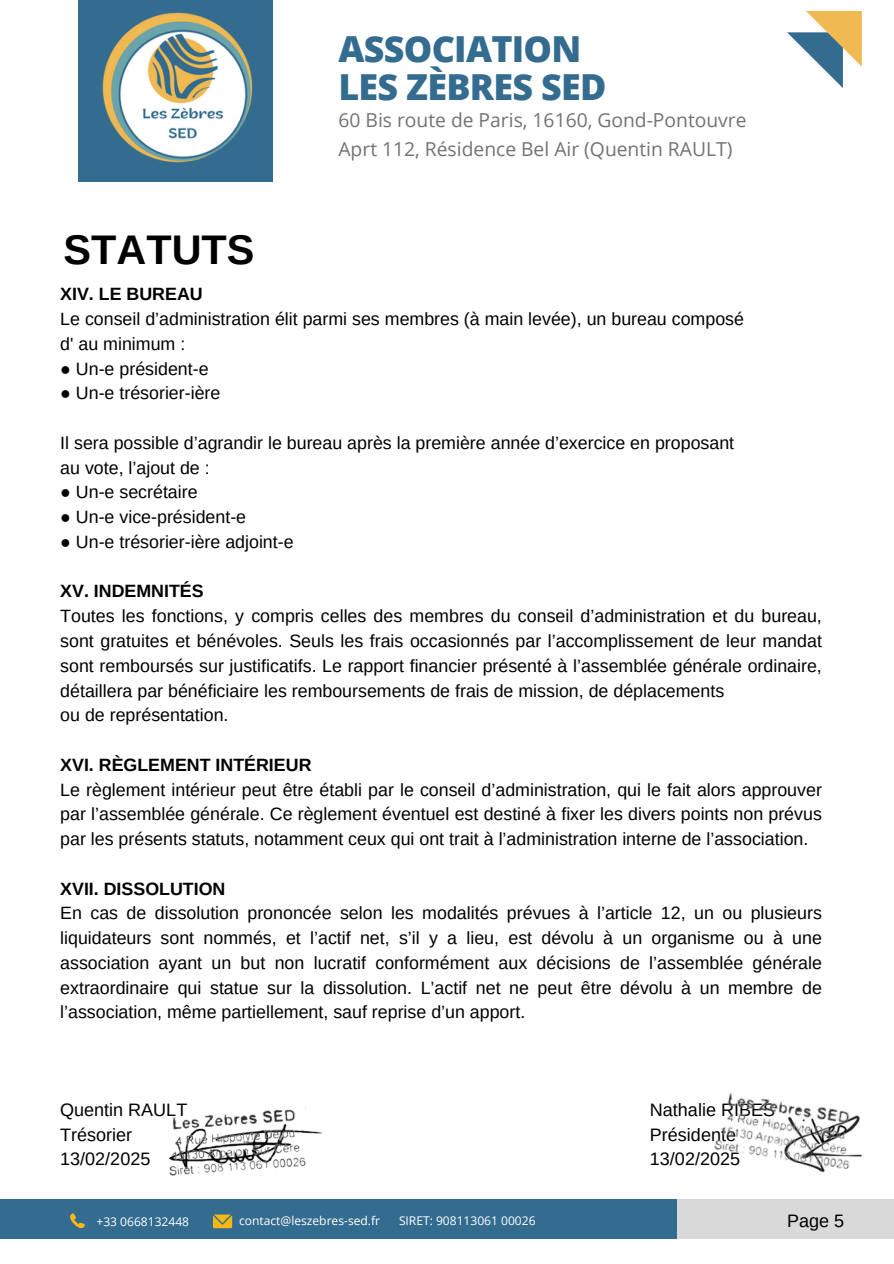
<style>
.page{position:relative;width:894px;height:1264px;background:#fff}
.page>*{position:absolute;margin:0;border:0;box-sizing:border-box;transform-origin:0 0}
.t1{font:700 41.4px "Arimo";color:#000}
.t2{font:800 35.85px "Open Sans";letter-spacing:-.02em;color:#346c90}
.t3{font:19.2px/29px "Open Sans";color:#747272}
.t4{font:18px/24.8px "Arimo";color:#000}
.t5{font:17.85px/24.8px "Arimo";color:#000}
.t6{font:12px "Open Sans";color:#fff}
.s1{font-weight:700}
</style>
<div class="page">
<div style="left:663px;top:1199px;width:230px;height:39px;background:#d9d9d9"></div>
<div style="left:0;top:1199px;width:676px;height:39px;background:#346c90"></div>
<svg style="left:70px;top:1213px;width:15px;height:14px"></svg>
<svg style="left:213px;top:1214px;width:19px;height:13px"></svg>
<img style="left:168px;top:1107px;width:151px;height:69px">
<img style="left:714px;top:1093px;width:149px;height:80px">
<div style="left:78px;top:0;width:195px;height:182px;background:#346c90"></div>
<svg style="left:787px;top:11px;width:74px;height:77px"></svg>
<img style="left:102px;top:12px;width:151px;height:151px">
<h3 class="t1" style="left:64px;top:226px;width:192px">STATUTS</h3>
<h3 class="t2" style="left:338px;top:24px;width:244px">ASSOCIATION</h3>
<p class="t2" style="left:338px;top:62px;width:269px">LES ZÈBRES SED</p>
<p class="t3" style="left:338px;top:105px;width:409px">60 Bis route de Paris, 16160, Gond-Pontouvre<br>Aprt 112, Résidence Bel Air (Quentin RAULT)</p>
<p class="t5" style="left:60px;top:282px;width:685px"><span class="s1">XIV. LE BUREAU<br></span>Le conseil d’administration élit parmi ses membres (à main levée), un bureau composé d' au minimum :</p>
<p class="t5" style="left:60px;top:356px;width:150px">● Un-e président-e</p>
<p class="t5" style="left:60px;top:381px;width:162px">● Un-e trésorier-ière</p>
<p class="t5" style="left:60px;top:430px;width:675px">Il sera possible d’agrandir le bureau après la première année d’exercice en proposant au vote, l’ajout de :</p>
<p class="t5" style="left:60px;top:480px;width:139px">● Un-e secrétaire</p>
<p class="t5" style="left:60px;top:504px;width:187px">● Un-e vice-président-e</p>
<p class="t5" style="left:60px;top:529px;width:235px">● Un-e trésorier-ière adjoint-e</p>
<h2 class="t5" style="left:60px;top:579px;width:763px"><span class="s1">XV. INDEMNITÉS<br></span>Toutes les fonctions, y compris celles des membres du conseil d’administration et du bureau, sont gratuites et bénévoles. Seuls les frais occasionnés par l’accomplissement de leur mandat sont remboursés sur justificatifs. Le rapport financier présenté à l’assemblée générale ordinaire, détaillera par bénéficiaire les remboursements de frais de mission, de déplacements<br>ou de représentation.</h2>
<p class="t5" style="left:60px;top:752px;width:763px"><span class="s1">XVI. RÈGLEMENT INTÉRIEUR<br></span>Le règlement intérieur peut être établi par le conseil d’administration, qui le fait alors approuver par l’assemblée générale. Ce règlement éventuel est destiné à fixer les divers points non prévus par les présents statuts, notamment ceux qui ont trait à l’administration interne de l’association.</p>
<h3 class="t5" style="left:60px;top:876px;width:763px"><span class="s1">XVII. DISSOLUTION<br></span>En cas de dissolution prononcée selon les modalités prévues à l’article 12, un ou plusieurs liquidateurs sont nommés, et l’actif net, s’il y a lieu, est dévolu à un organisme ou à une association ayant un but non lucratif conformément aux décisions de l’assemblée générale extraordinaire qui statue sur la dissolution. L’actif net ne peut être dévolu à un membre de l’association, même partiellement, sauf reprise d’un apport.</h3>
<h3 class="t4" style="left:60px;top:1097px;width:128px">Quentin RAULT<br>Trésorier<br>13/02/2025</h3>
<h1 class="t4" style="left:649px;top:1097px;width:126px">Nathalie RIBES<br>Présidente<br>13/02/2025</h1>
<h3 class="t6" style="left:96px;top:1213px;width:94px">+33 0668132448</h3>
<h3 class="t6" style="left:239px;top:1211px;width:142px">contact@leszebres-sed.fr</h3>
<h3 class="t6" style="left:399px;top:1211px;width:138px">SIRET: 908113061 00026</h3>
<h3 class="t4" style="left:786px;top:1208px;width:59px">Page 5</h3>
</div>
